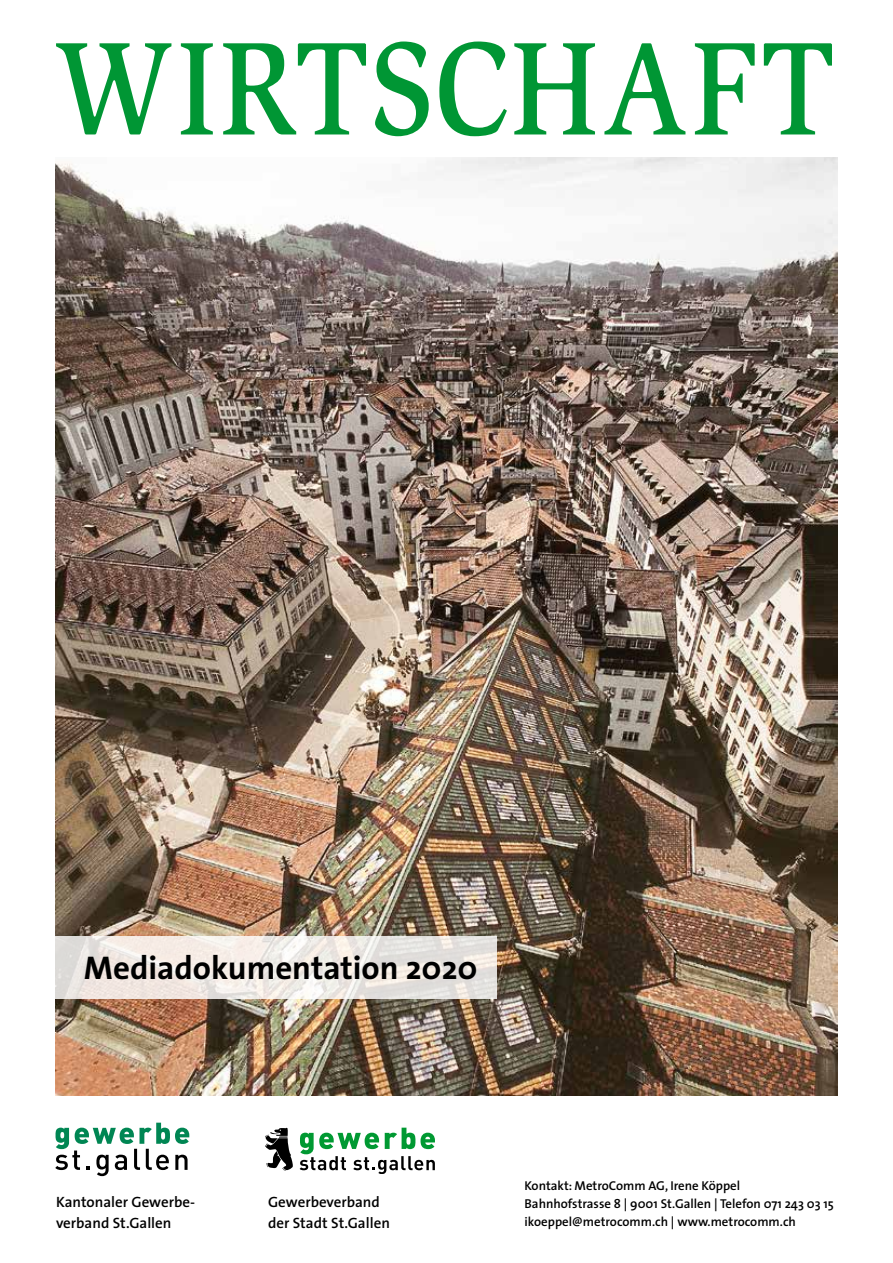
<style>
.page{position:relative;width:893px;height:1263px;background:#fff}
.page>*{position:absolute;margin:0;border:0;box-sizing:border-box;transform-origin:0 0}
.t1{font:500 136.05px "Slimbach LT";letter-spacing:.02em;color:#009634;scale:.88 1}
.t2{font:700 33px "The Sans";color:#000}
.t3{font:600 15px/21px "The Sans";color:#000}
.t4{font:600 12.9px/18px "The Sans";color:#000}
</style>
<div class="page">
<img style="left:55px;top:157px;width:783px;height:938px">
<svg style="left:55px;top:936px;width:441px;height:62px;background:#ede7e2"></svg>
<svg style="left:55px;top:1123px;width:134px;height:53px"></svg>
<svg style="left:300px;top:1128px;width:135px;height:45px"></svg>
<svg style="left:265px;top:1127px;width:28px;height:44px"></svg>
<h1 class="t1" style="left:53px;top:7px;width:889px">WIRTSCHAFT</h1>
<h2 class="t2" style="left:84px;top:940px;width:395px">Mediadokumentation 2020</h2>
<p class="t3" style="left:56px;top:1191px;width:140px">Kantonaler Gewerbe&shy;verband St.Gallen</p>
<p class="t3" style="left:268px;top:1191px;width:123px">Gewerbeverband der Stadt St.Gallen</p>
<p class="t4" style="left:524px;top:1176px;width:311px">Kontakt: MetroComm AG, Irene Köppel<br>Bahnhofstrasse 8 | 9001 St.Gallen | Telefon 071 243 03 15 ikoeppel@metrocomm.ch | www.metrocomm.ch</p>
</div>
